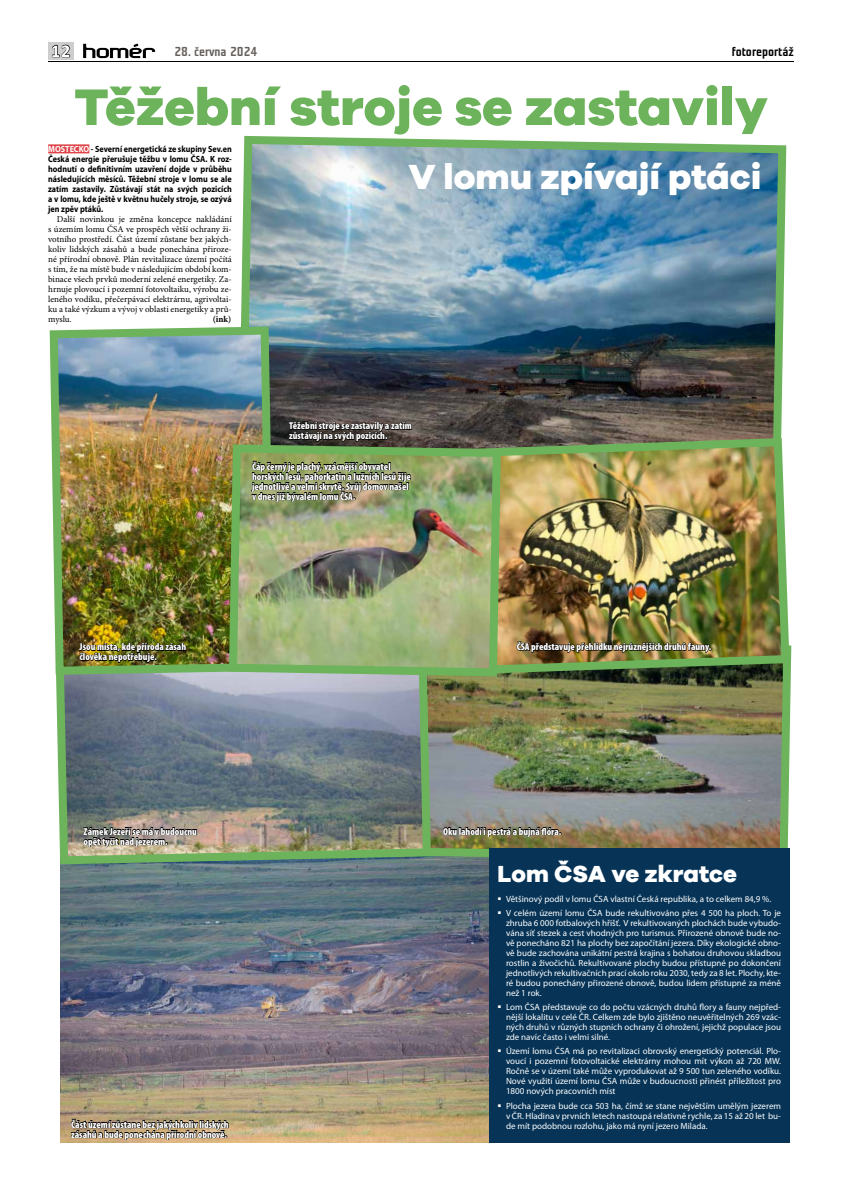
<style>
.page{position:relative;width:842px;height:1191px;background:#fff}
.page>*{position:absolute;margin:0;border:0;box-sizing:border-box;transform-origin:0 0}
.t1{font:800 53px "Galano Grotesque";color:#6db35b}
.t2{font:800 36px "Galano Grotesque";color:#fff}
.t3{font:800 24px "Galano Grotesque";color:#fff}
.t4{font:700 18px "Calibri";color:#fff}
.t5{font:13px "Teuton Fett";color:#66605c}
.t6{font:13px "Teuton Fett";color:#000}
.t7{font:900 condensed 10px/10px "Myriad Pro";color:#fff}
.t8{font:9px/10px "Myriad Pro";color:#fff;text-align:justify}
.t9{font:9px/10px "Minion Pro";letter-spacing:-.005em;color:#000;text-align:justify}
.t10{font:700 9px/10px "Myriad Pro";color:#000;text-align:justify;scale:.9 1}
.t11{font:700 9px "Minion Pro";color:#000}
.s1{color:#fff}
</style>
<div class="page">
<img style="left:61px;top:866px;width:428px;height:276px">
<div style="left:48px;top:144px;width:41px;height:9px;background:#de4247"></div>
<svg style="left:83px;top:43px;width:73px;height:16px"></svg>
<hr style="left:48px;top:62px;width:746px;height:1px;background:#000">
<svg style="left:48px;top:43px;width:25px;height:17px"></svg>
<svg style="left:52px;top:45px;width:18px;height:12px"></svg>
<img style="left:435px;top:677px;width:356px;height:189px">
<img style="left:56px;top:679px;width:379px;height:189px">
<img style="left:241px;top:135px;width:546px;height:305px">
<img style="left:49px;top:322px;width:230px;height:357px">
<div style="left:489px;top:848px;width:300px;height:294px;background:#063356"></div>
<img style="left:476px;top:434px;width:316px;height:243px">
<img style="left:225px;top:440px;width:280px;height:240px">
<img style="left:78px;top:636px;width:109px;height:41px">
<img style="left:83px;top:820px;width:115px;height:38px">
<img style="left:250px;top:415px;width:162px;height:101px">
<img style="left:516px;top:630px;width:195px;height:37px">
<img style="left:442px;top:820px;width:119px;height:28px">
<svg style="left:70px;top:1113px;width:159px;height:30px;background:#7e6c50"></svg>
<h3 class="t4" style="left:51px;top:38px;width:21px">12</h3>
<h3 class="t5" style="left:174px;top:45px;width:84px">28. června 2024</h3>
<h3 class="t6" style="left:732px;top:45px;width:63px">fotoreportáž</h3>
<h1 class="t1" style="left:74px;top:74px;width:695px">Těžební stroje se zastavily</h1>
<h2 class="t2" style="left:408px;top:154px;width:355px">V lomu zpívají ptáci</h2>
<p class="t10" style="left:48px;top:144px;width:205px"><span class="s1">MOSTECKO</span> - Severní energetická ze skupiny Sev.en Česká energie přerušuje těžbu v lomu ČSA. K roz&shy;hodnutí o definitivním uzavření dojde v průběhu následujících měsíců. Těžební stroje v lomu se ale zatím zastavily. Zůstávají stát na svých pozicích a v lomu, kde ještě v květnu hučely stroje, se ozývá jen zpěv ptáků.</p>
<p class="t9" style="left:48px;top:214px;width:185px;text-indent:9px">Další novinkou je změna koncepce nakládání s územím lomu ČSA ve prospěch větší ochrany ži&shy;votního prostředí. Část území zůstane bez jakých&shy;koliv lidských zásahů a bude ponechána přiroze&shy;né přírodní obnově. Plán revitalizace území počítá s tím, že na místě bude v následujícím období kom&shy;binace všech prvků moderní zelené energetiky. Za&shy;hrnuje plovoucí i pozemní fotovoltaiku, výrobu ze&shy;leného vodíku, přečerpávací elektrárnu, agrivoltai&shy;ku a také výzkum a vývoj v oblasti energetiky a prů&shy;myslu.</p>
<p class="t11" style="left:213px;top:313px;width:20px">(ink)</p>
<p class="t7" style="left:289px;top:420px;width:124px">Těžební stroje se zastavily a zatím zůstávají na svých pozicích.</p>
<p class="t7" style="left:80px;top:641px;width:108px">Jsou místa, kde příroda zásah člověka nepotřebuje.</p>
<p class="t7" style="left:252px;top:461px;width:160px">Čáp černý je plachý, vzácnější obyvatel horských lesů, pahorkatin a lužních lesů žije jednotlivě a velmi skrytě. Svůj domov našel v dnes již bývalém lomu ČSA.</p>
<p class="t7" style="left:517px;top:641px;width:196px">ČSA představuje přehlídku nejrůznějších druhů fauny.</p>
<p class="t7" style="left:84px;top:826px;width:115px">Zámek Jezeří se má v budoucnu opět tyčit nad jezerem.</p>
<p class="t7" style="left:71px;top:1119px;width:159px">Část území zůstane bez jakýchkoliv lidských zásahů a bude ponechána přírodní obnově.</p>
<p class="t7" style="left:443px;top:826px;width:120px">Oku lahodí i pestrá a bujná flóra.</p>
<h3 class="t3" style="left:497px;top:858px;width:241px">Lom ČSA ve zkratce</h3>
<p class="t8" style="left:506px;top:891px;width:276px;line-height:14.3px">Většinový podíl v lomu ČSA vlastní Česká republika, a to celkem 84,9 %.<br>V celém území lomu ČSA bude rekultivováno přes 4 500 ha ploch. To je</p>
<p class="t8" style="left:506px;top:917px;width:276px">zhruba 6 000 fotbalových hřišť. V rekultivovaných plochách bude vybudo&shy;vána síť stezek a cest vhodných pro turismus. Přirozené obnově bude no&shy;vě ponecháno 821 ha plochy bez započítání jezera. Díky ekologické obno&shy;vě bude zachována unikátní pestrá krajina s bohatou druhovou skladbou rostlin a živočichů. Rekultivované plochy budou přístupné po dokončení jednotlivých rekultivačních prací okolo roku 2030, tedy za 8 let. Plochy, kte&shy;ré budou ponechány přirozené obnově, budou lidem přístupné za méně než 1 rok.</p>
<p class="t8" style="left:506px;top:1002px;width:276px">Lom ČSA představuje co do počtu vzácných druhů flory a fauny nejpřed&shy;nější lokalitu v celé ČR. Celkem zde bylo zjištěno neuvěřitelných 269 vzác&shy;ných druhů v různých stupních ochrany či ohrožení, jejichž populace jsou zde navíc často i velmi silné.</p>
<p class="t8" style="left:506px;top:1046px;width:276px">Území lomu ČSA má po revitalizaci obrovský energetický potenciál. Plo&shy;voucí i pozemní fotovoltaické elektrárny mohou mít výkon až 720 MW.<br>Ročně se v území také může vyprodukovat až 9 500 tun zeleného vodíku.<br>Nové využití území lomu ČSA může v budoucnosti přinést příležitost pro 1800 nových pracovních míst</p>
<p class="t8" style="left:506px;top:1100px;width:276px">Plocha jezera bude cca 503 ha, čímž se stane největším umělým jezerem v ČR. Hladina v prvních letech nastoupá relativně rychle, za 15 až 20 let bu&shy;de mít podobnou rozlohu, jako má nyní jezero Milada.</p>
</div>
